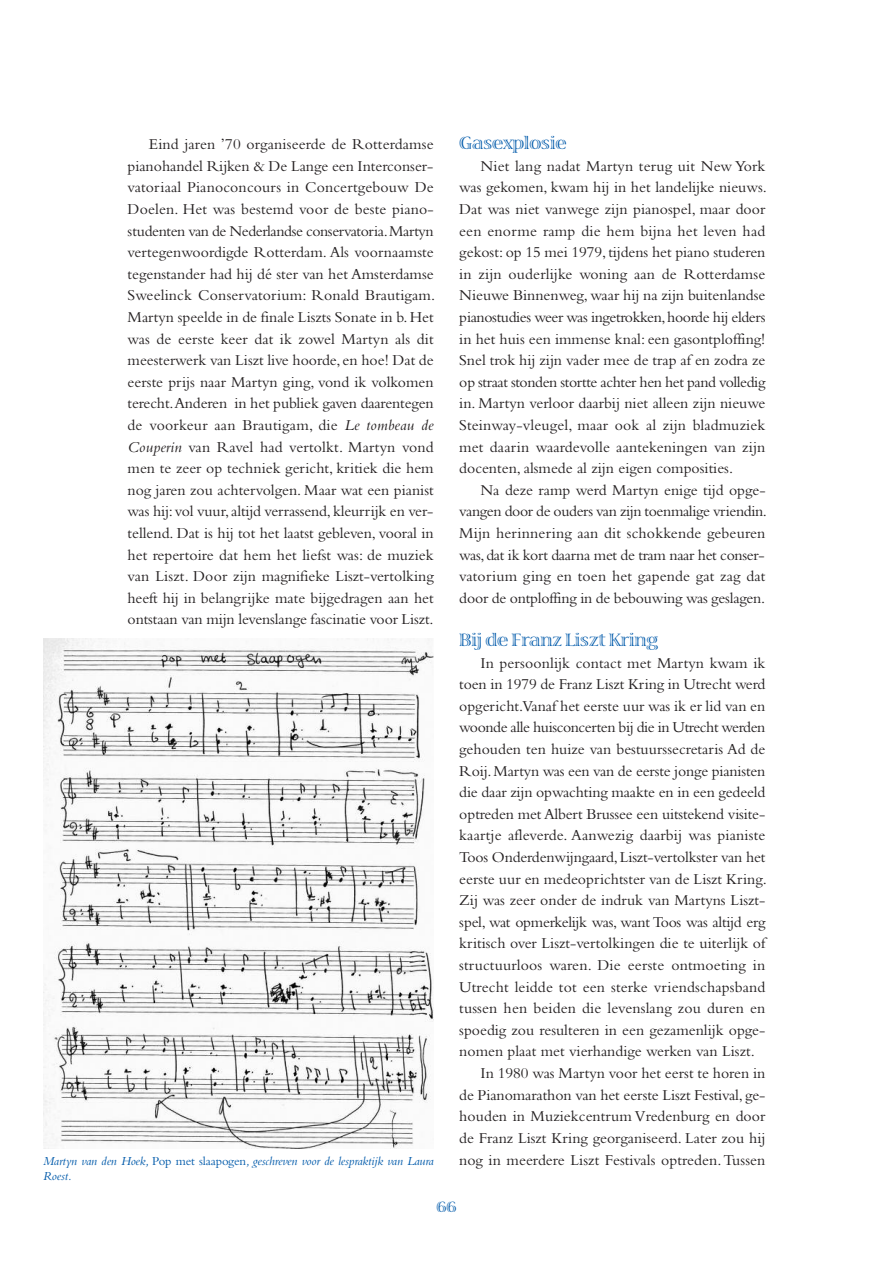
<style>
.page{position:relative;width:893px;height:1263px;background:#fff}
.page>*{position:absolute;margin:0;border:0;box-sizing:border-box;transform-origin:0 0}
.t1{font:18px "Viva";color:#015aaa}
.t2{font:15.75px/21.6px "Bembo";color:#231f20}
.t3{font:15.75px "Bembo";letter-spacing:-.025em;color:#231f20}
.t4{font:15.75px "Bembo";letter-spacing:-.02em;color:#231f20}
.t5{font:15.75px "Viva";color:#015aaa}
.t6{font:italic 12.75px "Bembo";letter-spacing:-.01em;color:#015aaa}
.s1{font-style:italic}
.s2{font-style:normal}
</style>
<div class="page">
<img style="left:44px;top:638px;width:390px;height:511px">
<p class="t2" style="left:128px;top:135px;width:309px;text-indent:21px">Eind jaren ’70 organiseerde de Rotterdamse pianohandel Rijken &amp; De Lange een Interconser&shy;vatoriaal Pianoconcours in Concertgebouw De Doelen. Het was bestemd voor de beste piano&shy;studenten van de Nederlandse conservatoria.Martyn vertegenwoordigde Rotterdam. Als voornaamste tegenstander had hij dé ster van het Amsterdamse Sweelinck Conservatorium: Ronald Brautigam.<br>Martyn speelde in de finale Liszts Sonate in b.Het was de eerste keer dat ik zowel Martyn als dit meesterwerk van Liszt live hoorde, en hoe! Dat de eerste prijs naar Martyn ging, vond ik volkomen terecht.Anderen in het publiek gaven daarentegen de voorkeur aan Brautigam, die <span class="s1">Le tombeau de Couperin</span> van Ravel had vertolkt. Martyn vond men te zeer op techniek gericht, kritiek die hem nog jaren zou achtervolgen. Maar wat een pianist was hij: vol vuur,altijd verrassend, kleurrijk en ver&shy;tellend. Dat is hij tot het laatst gebleven, vooral in het repertoire dat hem het liefst was: de muziek van Liszt. Door zijn magnifieke Liszt-vertolking heeft hij in belangrijke mate bijgedragen aan het ontstaan van mijn levenslange fascinatie voor Liszt.</p>
<p class="t1" style="left:459px;top:136px;width:109px">Gasexplosie</p>
<p class="t2" style="left:459px;top:157px;width:309px;text-align:justify;text-indent:21px">Niet lang nadat Martyn terug uit New York was gekomen, kwam hij in het landelijke nieuws.<br>Dat was niet vanwege zijn pianospel, maar door een enorme ramp die hem bijna het leven had gekost: op 15 mei 1979,tijdens het piano studeren in zijn ouderlijke woning aan de Rotterdamse Nieuwe Binnenweg,waar hij na zijn buitenlandse pianostudies weer was ingetrokken,hoorde hij elders in het huis een immense knal: een gasontploffing!<br>Snel trok hij zijn vader mee de trap af en zodra ze op straat stonden stortte achter hen het pand volledig in. Martyn verloor daarbij niet alleen zijn nieuwe Steinway-vleugel, maar ook al zijn bladmuziek met daarin waardevolle aantekeningen van zijn docenten, alsmede al zijn eigen composities.</p>
<p class="t2" style="left:459px;top:481px;width:309px;text-indent:21px">Na deze ramp werd Martyn enige tijd opge&shy;vangen door de ouders van zijn toenmalige vriendin.<br>Mijn herinnering aan dit schokkende gebeuren was,dat ik kort daarna met de tram naar het conser&shy;vatorium ging en toen het gapende gat zag dat door de ontploffing in de bebouwing was geslagen.</p>
<p class="t1" style="left:459px;top:633px;width:200px">Bij de Franz Liszt Kring</p>
<p class="t2" style="left:480px;top:653px;width:286px">In persoonlijk contact met Martyn kwam ik</p>
<p class="t2" style="left:459px;top:675px;width:308px">toen in 1979 de Franz Liszt Kring in Utrecht werd</p>
<p class="t2" style="left:459px;top:697px;width:308px">opgericht.Vanaf het eerste uur was ik er lid van en</p>
<p class="t3" style="left:459px;top:722px;width:308px">woonde alle huisconcerten bij die in Utrecht werden</p>
<p class="t2" style="left:459px;top:740px;width:308px">gehouden ten huize van bestuurssecretaris Ad de</p>
<p class="t2" style="left:459px;top:761px;width:308px">Roij.Martyn was een van de eerste jonge pianisten</p>
<p class="t2" style="left:459px;top:783px;width:308px">die daar zijn opwachting maakte en in een gedeeld</p>
<p class="t2" style="left:459px;top:805px;width:307px">optreden met Albert Brussee een uitstekend visite-</p>
<p class="t2" style="left:459px;top:826px;width:308px">kaartje afleverde. Aanwezig daarbij was pianiste</p>
<p class="t2" style="left:459px;top:848px;width:308px">Toos Onderdenwijngaard,Liszt-vertolkster van het</p>
<p class="t2" style="left:459px;top:869px;width:309px">eerste uur en medeoprichtster van de Liszt Kring.</p>
<p class="t2" style="left:459px;top:891px;width:308px">Zij was zeer onder de indruk van Martyns Liszt-</p>
<p class="t4" style="left:459px;top:916px;width:308px">spel, wat opmerkelijk was, want Toos was altijd erg</p>
<p class="t2" style="left:459px;top:934px;width:308px">kritisch over Liszt-vertolkingen die te uiterlijk of</p>
<p class="t2" style="left:459px;top:956px;width:308px">structuurloos waren. Die eerste ontmoeting in</p>
<p class="t2" style="left:459px;top:977px;width:308px">Utrecht leidde tot een sterke vriendschapsband</p>
<p class="t2" style="left:459px;top:999px;width:308px">tussen hen beiden die levenslang zou duren en</p>
<p class="t2" style="left:459px;top:1021px;width:308px">spoedig zou resulteren in een gezamenlijk opge-</p>
<p class="t2" style="left:459px;top:1042px;width:297px">nomen plaat met vierhandige werken van Liszt.</p>
<p class="t2" style="left:480px;top:1064px;width:286px">In 1980 was Martyn voor het eerst te horen in</p>
<p class="t2" style="left:459px;top:1085px;width:308px">de Pianomarathon van het eerste Liszt Festival, ge-</p>
<p class="t2" style="left:459px;top:1107px;width:308px">houden in Muziekcentrum Vredenburg en door</p>
<p class="t2" style="left:459px;top:1129px;width:308px">de Franz Liszt Kring georganiseerd. Later zou hij</p>
<p class="t6" style="left:43px;top:1157px;width:392px">Martyn van den Hoek, <span class="s2">Pop met slaapogen</span>, geschreven voor de lespraktijk van Laura</p>
<p class="t2" style="left:459px;top:1150px;width:308px">nog in meerdere Liszt Festivals optreden.Tussen</p>
<p class="t6" style="left:43px;top:1172px;width:30px">Roest.</p>
<p class="t5" style="left:436px;top:1200px;width:22px">66</p>
</div>
